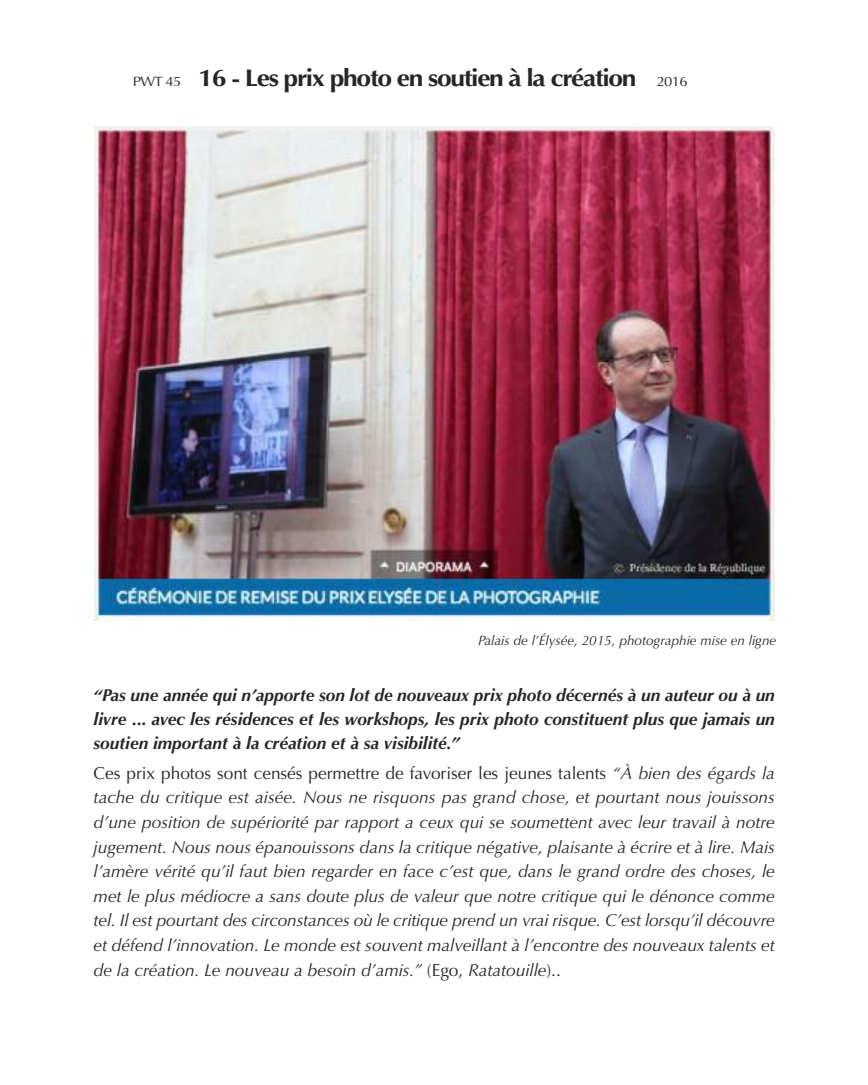
<style>
.page{position:relative;width:868px;height:1085px;background:#fff}
.page>*{position:absolute;margin:0;border:0;box-sizing:border-box;transform-origin:0 0}
.t1{font:700 24px "Optima";letter-spacing:-.05em;color:#272526;scale:1.1 1}
.t2{font:italic 17.25px/24.6px "Optima";color:#272526;text-align:justify}
.t3{font:italic 700 17.25px/24.3px "Optima";color:#272526;text-align:justify}
.t4{font:italic 13.5px "Optima";color:#272526}
.s1{font-weight:400;font-size:13.5px}
.s2{font-style:normal}
</style>
<div class="page">
<img style="left:94px;top:126px;width:680px;height:494px">
<h1 class="t1" style="left:133px;top:64px;width:505px"><span class="s1">PWT 45</span> 16 - Les prix photo en soutien à la création <span class="s1">2016</span></h1>
<p class="t4" style="left:478px;top:632px;width:299px">Palais de l’Élysée, 2015, photographie mise en ligne</p>
<p class="t3" style="left:94px;top:682px;width:682px">“Pas une année qui n’apporte son lot de nouveaux prix photo décernés à un auteur ou à un livre <span class="s2">...</span> avec les résidences et les workshops, les prix photo constituent plus que jamais un soutien important à la création et à sa visibilité.”</p>
<p class="t2" style="left:94px;top:760px;width:682px"><span class="s2">Ces prix photos sont censés permettre de favoriser les jeunes talents</span> “À bien des égards la tache du critique est aisée. Nous ne risquons pas grand chose, et pourtant nous jouissons d’une position de supériorité par rapport a ceux qui se soumettent avec leur travail à notre jugement. Nous nous épanouissons dans la critique négative, plaisante à écrire et à lire. Mais l’amère vérité qu’il faut bien regarder en face c’est que, dans le grand ordre des choses, le met le plus médiocre a sans doute plus de valeur que notre critique qui le dénonce comme tel. Il est pourtant des circonstances où le critique prend un vrai risque. C’est lorsqu’il découvre et défend l’innovation. Le monde est souvent malveillant à l’encontre des nouveaux talents et de la création. Le nouveau a besoin d’amis.” <span class="s2">(Ego,</span> Ratatouille<span class="s2">)..</span></p>
</div>
